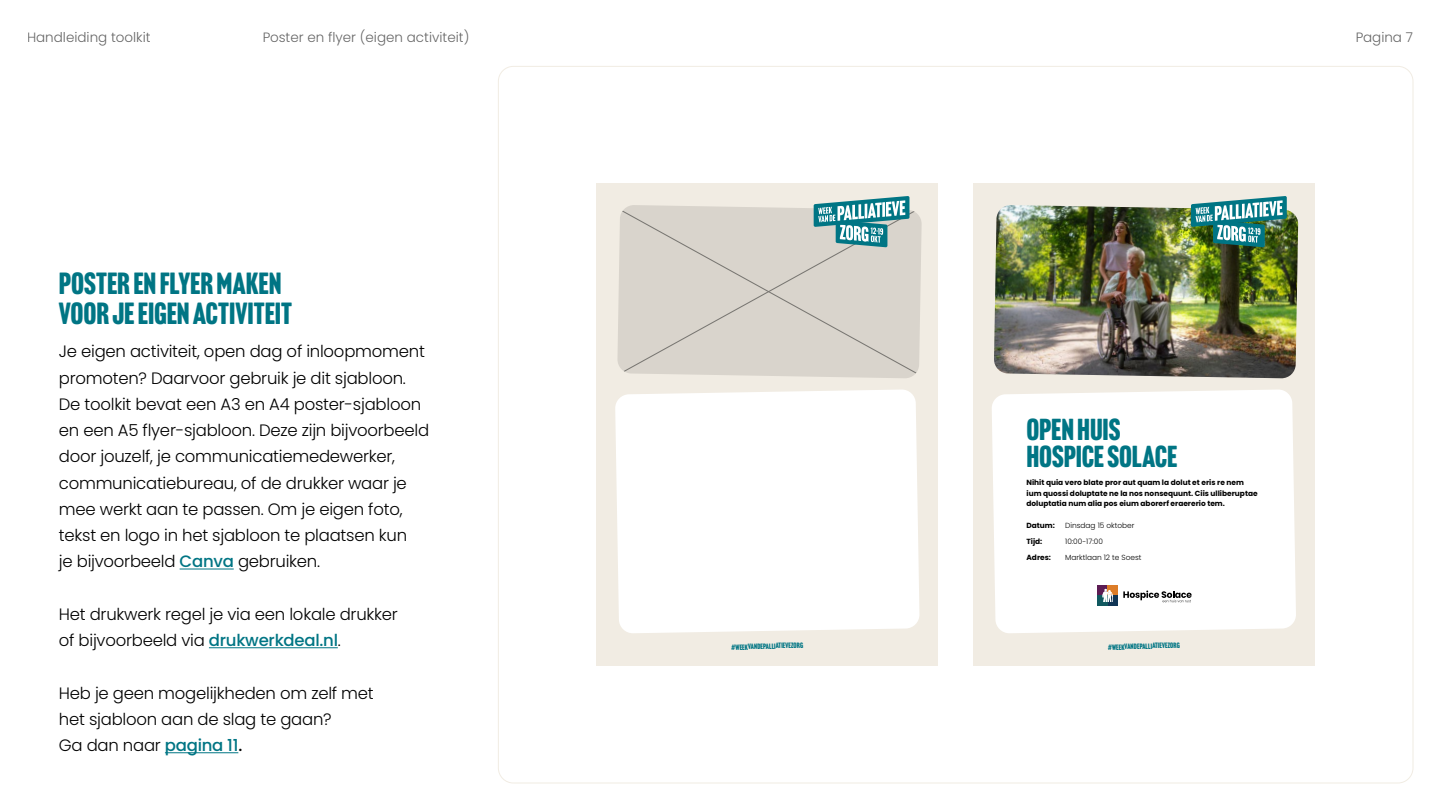
<style>
.page{position:relative;width:1440px;height:810px;background:#fff}
.page>*{position:absolute;margin:0;border:0;box-sizing:border-box;transform-origin:0 0}
.t1{font:30px/30px "Headline Gothic ATF Round";color:#007584;scale:1.05 1}
.t2{font:29.7px/27.2px "Headline Gothic ATF Round";letter-spacing:-.005em;color:#007584;scale:1.05 1}
.t3{font:300 16.5px/26.2px "Poppins";letter-spacing:-.015em;color:#000}
.t4{font:300 13.5px "Poppins";color:#000}
.t5{font:7.57px "Headline Gothic ATF Round";color:#007584;scale:1.05 1}
.t6{font:700 7.43px/10.6px "Poppins";color:#000}
.t7{font:300 7.43px/15.5px "Poppins";color:#000}
.s1{font-weight:500;color:#007584}
.s2{font-weight:500}
</style>
<div class="page">
<div style="left:973px;top:183px;width:342px;height:483px;background:#f1ece3"></div>
<div style="left:992px;top:389px;width:304px;height:244px;background:#fff"></div>
<div style="left:1097px;top:586px;width:11px;height:10px;background:#5c1c53"></div>
<div style="left:1108px;top:586px;width:10px;height:10px;background:#dc7c28"></div>
<div style="left:1108px;top:596px;width:10px;height:10px;background:#103555"></div>
<div style="left:1097px;top:596px;width:11px;height:10px;background:#10585f"></div>
<svg style="left:1102px;top:589px;width:11px;height:13px"></svg>
<svg style="left:1123px;top:591px;width:69px;height:11px"></svg>
<img style="left:994px;top:205px;width:304px;height:173px">
<hr style="left:180px;top:569px;width:54px;height:1px;background:#007584">
<hr style="left:209px;top:647px;width:129px;height:1px;background:#007584">
<hr style="left:165px;top:752px;width:73px;height:1px;background:#007584">
<div style="left:597px;top:183px;width:341px;height:483px;background:#f1ece3"></div>
<div style="left:615px;top:389px;width:305px;height:244px;background:#fff"></div>
<div style="left:617px;top:205px;width:305px;height:173px;background:#d9d4cc"></div>
<svg style="left:814px;top:196px;width:95px;height:51px"></svg>
<img style="left:1191px;top:196px;width:96px;height:51px">
<p class="t4" style="left:27px;top:29px;width:125px">Handleiding toolkit</p>
<p class="t4" style="left:262px;top:29px;width:208px">Poster en flyer (eigen activiteit)</p>
<p class="t4" style="left:1356px;top:29px;width:59px">Pagina 7</p>
<h1 class="t1" style="left:59px;top:268px;width:224px">POSTER EN FLYER MAKEN<br>VOOR JE EIGEN ACTIVITEIT</h1>
<p class="t3" style="left:59px;top:339px;width:372px">Je eigen activiteit, open dag of inloopmoment promoten? Daarvoor gebruik je dit sjabloon.<br>De toolkit bevat een A3 en A4 poster-sjabloon en een A5 flyer-sjabloon. Deze zijn bijvoorbeeld door jouzelf, je communicatiemedewerker, communicatiebureau, of de drukker waar je mee werkt aan te passen. Om je eigen foto, tekst en logo in het sjabloon te plaatsen kun<br>je bijvoorbeeld <span class="s1">Canva</span> gebruiken.</p>
<p class="t3" style="left:59px;top:601px;width:340px">Het drukwerk regel je via een lokale drukker of bijvoorbeeld via <span class="s1">drukwerkdeal.nl</span>.</p>
<p class="t3" style="left:59px;top:680px;width:316px">Heb je geen mogelijkheden om zelf met het sjabloon aan de slag te gaan?<br>Ga dan naar <span class="s1">pagina 11</span><span class="s2">.</span></p>
<p class="t5" style="left:731px;top:643px;width:70px;rotate:-2deg">#WEEKVANDEPALLIATIEVEZORG</p>
<h2 class="t2" style="left:1026px;top:416px;width:145px">OPEN HUIS<br>HOSPICE SOLACE</h2>
<p class="t6" style="left:1026px;top:477px;width:233px">Nihit quia vero blate pror aut quam la dolut et eris re nem ium quossi doluptate ne la nos nonsequunt. Ciis ulliberuptae doluptatia num alia pos eium aborerf eraererio tem.</p>
<p class="t6" style="left:1026px;top:518px;width:30px;line-height:15.5px">Datum:<br>Tijd:<br>Adres:</p>
<p class="t7" style="left:1065px;top:518px;width:78px">Dinsdag 15 oktober<br>10:00-17:00<br>Marktlaan 12 te Soest</p>
<p class="t5" style="left:1108px;top:643px;width:70px;rotate:-2deg">#WEEKVANDEPALLIATIEVEZORG</p>
</div>
